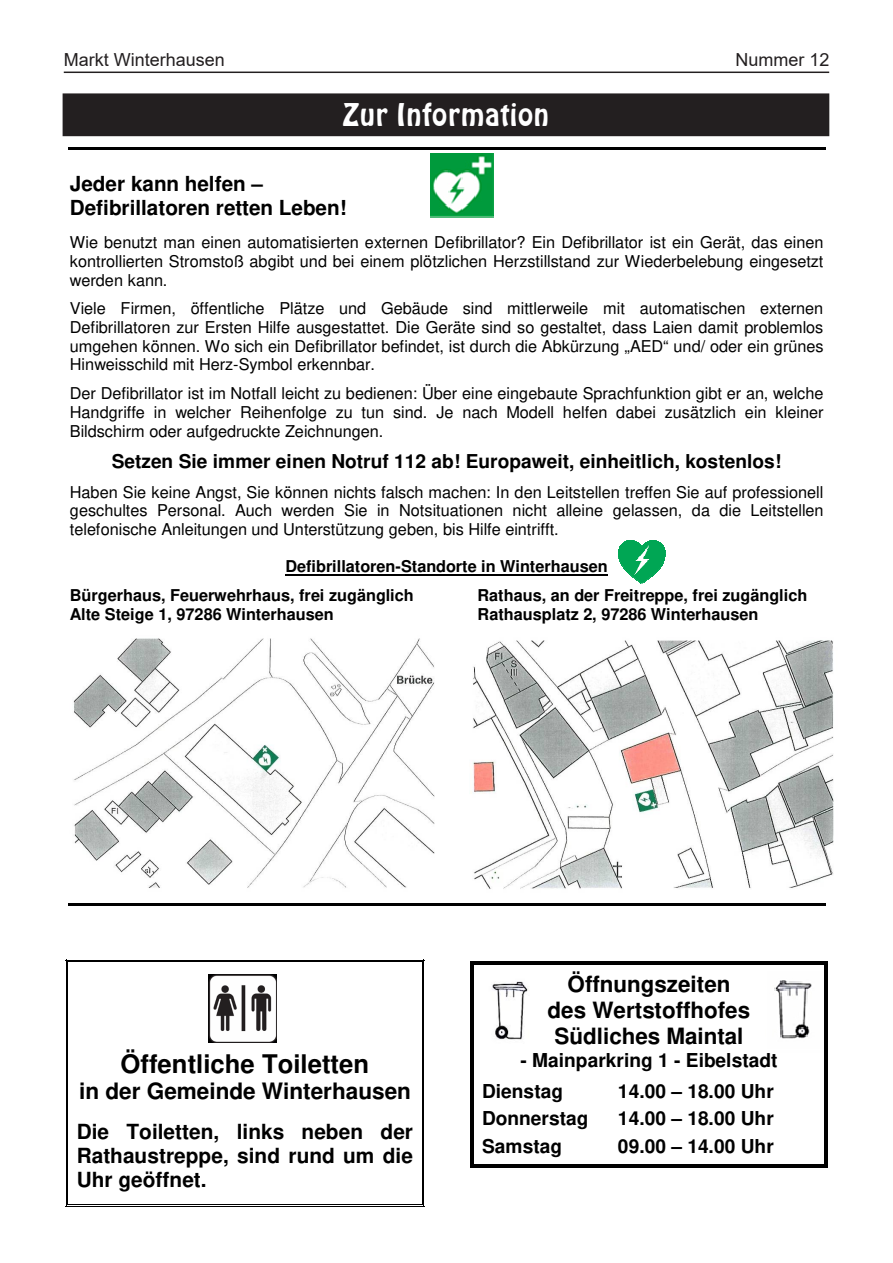
<style>
.page{position:relative;width:893px;height:1263px;background:#fff}
.page>*{position:absolute;margin:0;border:0;box-sizing:border-box;transform-origin:0 0}
.t1{font:30px "Hobo BT";color:#fff}
.t2{font:700 25.65px "Helvetica";color:#000}
.t3{font:700 22.65px "Helvetica";color:#000}
.t4{font:700 22.5px/25.8px "Helvetica";color:#000;text-align:center}
.t5{font:700 20.85px/24px "Helvetica";color:#000;text-align:justify}
.t6{font:700 20.7px/23.7px "Helvetica";color:#000}
.t7{font:700 19.2px/31.2px "Helvetica";color:#000}
.t8{font:18px "Arial";color:#231f20}
.t9{font:16.35px/18.8px "Helvetica";color:#000;text-align:justify}
.t10{font:700 16.35px/29px "Helvetica";color:#000}
</style>
<div class="page">
<hr style="left:64px;top:72px;width:765px;height:1px;background:#231f20">
<div style="left:63px;top:94px;width:766px;height:42px;background:#231f20"></div>
<hr style="left:68px;top:148px;width:757px;height:2px;background:#000">
<hr style="left:285px;top:574px;width:323px;height:2px;background:#000">
<hr style="left:68px;top:904px;width:757px;height:2px;background:#000">
<svg style="left:620px;top:540px;width:44px;height:7px"></svg>
<img style="left:618px;top:547px;width:47px;height:14px">
<img style="left:620px;top:560px;width:44px;height:5px">
<img style="left:621px;top:564px;width:41px;height:3px">
<img style="left:623px;top:566px;width:38px;height:4px">
<img style="left:624px;top:569px;width:35px;height:2px">
<img style="left:626px;top:570px;width:32px;height:3px">
<svg style="left:627px;top:572px;width:29px;height:12px"></svg>
<img style="left:430px;top:154px;width:63px;height:64px">
<img style="left:73px;top:638px;width:362px;height:250px">
<img style="left:473px;top:640px;width:361px;height:249px">
<img style="left:209px;top:974px;width:68px;height:68px">
<hr style="left:68px;top:960px;width:354px;height:1px;background:#000">
<hr style="left:68px;top:961px;width:354px;height:1px;background:#000">
<hr style="left:68px;top:1206px;width:354px;height:1px;background:#000">
<hr style="left:68px;top:1204px;width:354px;height:1px;background:#000">
<svg style="left:66px;top:960px;width:2px;height:247px"></svg>
<svg style="left:422px;top:960px;width:3px;height:247px"></svg>
<hr style="left:473px;top:961px;width:352px;height:3px;background:#000">
<svg style="left:470px;top:961px;width:3px;height:11px"></svg>
<svg style="left:825px;top:961px;width:3px;height:11px"></svg>
<hr style="left:470px;top:972px;width:3px;height:25px;background:#000">
<hr style="left:825px;top:972px;width:3px;height:25px;background:#000">
<hr style="left:470px;top:997px;width:3px;height:26px;background:#000">
<hr style="left:825px;top:997px;width:3px;height:26px;background:#000">
<hr style="left:470px;top:1023px;width:3px;height:26px;background:#000">
<hr style="left:825px;top:1023px;width:3px;height:26px;background:#000">
<hr style="left:470px;top:1049px;width:3px;height:22px;background:#000">
<hr style="left:825px;top:1049px;width:3px;height:22px;background:#000">
<svg style="left:470px;top:1071px;width:3px;height:9px"></svg>
<svg style="left:825px;top:1071px;width:3px;height:9px"></svg>
<hr style="left:470px;top:1080px;width:3px;height:22px;background:#000">
<hr style="left:825px;top:1080px;width:3px;height:22px;background:#000">
<svg style="left:470px;top:1102px;width:3px;height:6px"></svg>
<svg style="left:825px;top:1102px;width:3px;height:6px"></svg>
<hr style="left:470px;top:1108px;width:3px;height:22px;background:#000">
<hr style="left:825px;top:1108px;width:3px;height:22px;background:#000">
<svg style="left:470px;top:1130px;width:3px;height:5px"></svg>
<svg style="left:825px;top:1130px;width:3px;height:5px"></svg>
<hr style="left:470px;top:1135px;width:3px;height:22px;background:#000">
<hr style="left:825px;top:1135px;width:3px;height:22px;background:#000">
<hr style="left:473px;top:1164px;width:352px;height:4px;background:#000">
<svg style="left:470px;top:1157px;width:3px;height:11px"></svg>
<svg style="left:825px;top:1157px;width:3px;height:11px"></svg>
<img style="left:492px;top:981px;width:37px;height:59px">
<img style="left:774px;top:980px;width:38px;height:59px">
<p class="t8" style="left:64px;top:48px;width:163px">Markt Winterhausen</p>
<p class="t8" style="left:735px;top:48px;width:96px">Nummer 12</p>
<h1 class="t1" style="left:342px;top:97px;width:209px">Zur Information</h1>
<p class="t6" style="left:70px;top:174px;width:278px">Jeder kann helfen –<br>Defibrillatoren retten Leben!</p>
<p class="t9" style="left:70px;top:233px;width:755px">Wie benutzt man einen automatisierten externen Defibrillator? Ein Defibrillator ist ein Gerät, das einen kontrollierten Stromstoß abgibt und bei einem plötzlichen Herzstillstand zur Wiederbelebung eingesetzt werden kann.</p>
<p class="t9" style="left:70px;top:299px;width:755px">Viele Firmen, öffentliche Plätze und Gebäude sind mittlerweile mit automatischen externen Defibrillatoren zur Ersten Hilfe ausgestattet. Die Geräte sind so gestaltet, dass Laien damit problemlos umgehen können. Wo sich ein Defibrillator befindet, ist durch die Abkürzung „AED“ und/ oder ein grünes Hinweisschild mit Herz-Symbol erkennbar.</p>
<p class="t9" style="left:70px;top:384px;width:755px">Der Defibrillator ist im Notfall leicht zu bedienen: Über eine eingebaute Sprachfunktion gibt er an, welche Handgriffe in welcher Reihenfolge zu tun sind. Je nach Modell helfen dabei zusätzlich ein kleiner Bildschirm oder aufgedruckte Zeichnungen.</p>
<p class="t7" style="left:112px;top:448px;width:671px">Setzen Sie immer einen Notruf 112 ab! Europaweit, einheitlich, kostenlos!</p>
<p class="t9" style="left:70px;top:483px;width:755px">Haben Sie keine Angst, Sie können nichts falsch machen: In den Leitstellen treffen Sie auf professionell geschultes Personal. Auch werden Sie in Notsituationen nicht alleine gelassen, da die Leitstellen telefonische Anleitungen und Unterstützung geben, bis Hilfe eintrifft.</p>
<p class="t10" style="left:70px;top:553px;width:539px;text-indent:215px">Defibrillatoren-Standorte in Winterhausen<br>Bürgerhaus, Feuerwehrhaus, frei zugänglich</p>
<p class="t10" style="left:478px;top:582px;width:331px">Rathaus, an der Freitreppe, frei zugänglich</p>
<p class="t10" style="left:70px;top:601px;width:265px">Alte Steige 1, 97286 Winterhausen</p>
<p class="t10" style="left:478px;top:601px;width:282px">Rathausplatz 2, 97286 Winterhausen</p>
<h2 class="t2" style="left:121px;top:1049px;width:250px">Öffentliche Toiletten</h2>
<h3 class="t3" style="left:79px;top:1078px;width:334px">in der Gemeinde Winterhausen</h3>
<p class="t5" style="left:77px;top:1119px;width:338px">Die Toiletten, links neben der Rathaustreppe, sind rund um die Uhr geöffnet.</p>
<h3 class="t4" style="left:548px;top:971px;width:204px">Öffnungszeiten des Wertstoffhofes<br>Südliches Maintal</h3>
<p class="t7" style="left:482px;top:1044px;width:297px;text-indent:39px">- Mainparkring 1 - Eibelstadt<br>Dienstag</p>
<p class="t7" style="left:618px;top:1075px;width:157px">14.00 – 18.00 Uhr</p>
<p class="t7" style="left:482px;top:1103px;width:108px">Donnerstag</p>
<p class="t7" style="left:618px;top:1103px;width:157px">14.00 – 18.00 Uhr</p>
<p class="t7" style="left:482px;top:1130px;width:82px">Samstag</p>
<p class="t7" style="left:618px;top:1130px;width:157px">09.00 – 14.00 Uhr</p>
</div>
